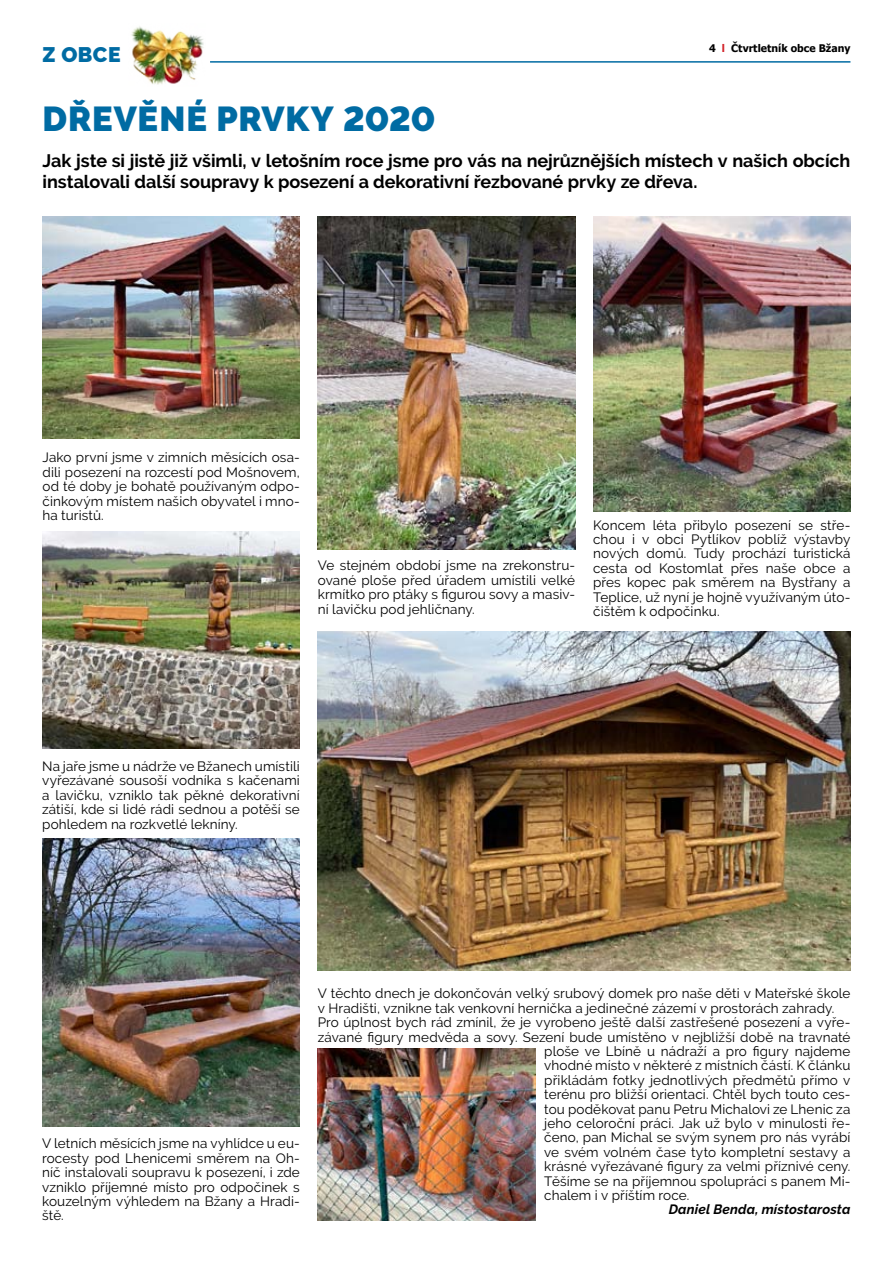
<style>
.page{position:relative;width:893px;height:1263px;background:#fff}
.page>*{position:absolute;margin:0;border:0;box-sizing:border-box;transform-origin:0 0}
.t1{font:900 34.5px "Raleway";letter-spacing:.03em;color:#006ba3}
.t2{font:900 21px "Raleway";color:#006ba3}
.t3{font:700 18px/21px "Raleway";letter-spacing:-.005em;color:#000}
.t4{font:13.5px/14.4px "Raleway";letter-spacing:.01em;color:#000;text-align:justify}
.t5{font:italic 700 13.5px "Raleway";letter-spacing:.01em;color:#000}
.t6{font:700 10.5px "Tahoma";color:#000}
.s1{color:#d2232a}
</style>
<div class="page">
<hr style="left:210px;top:61px;width:640px;height:2px;background:#006ba3">
<img style="left:593px;top:217px;width:257px;height:294px">
<img style="left:43px;top:531px;width:257px;height:217px">
<img style="left:43px;top:217px;width:257px;height:221px">
<img style="left:318px;top:1049px;width:218px;height:171px">
<img style="left:318px;top:217px;width:257px;height:332px">
<img style="left:42px;top:838px;width:258px;height:288px">
<img style="left:318px;top:631px;width:532px;height:339px">
<img style="left:131px;top:26px;width:73px;height:59px">
<p class="t6" style="left:709px;top:41px;width:143px">4 <span class="s1">l</span> Čtvrtletník obce Bžany</p>
<h2 class="t2" style="left:43px;top:43px;width:35px">Z OBCE</h2>
<h1 class="t1" style="left:43px;top:99px;width:394px">DŘEVĚNÉ PRVKY 2020</h1>
<h3 class="t3" style="left:43px;top:150px;width:809px">Jak jste si jistě již všimli, v letošním roce jsme pro vás na nejrůznějších místech v našich obcích instalovali další soupravy k posezení a dekorativní řezbované prvky ze dřeva.</h3>
<p class="t4" style="left:43px;top:450px;width:259px">Jako první jsme v zimních měsících osa&shy;dili posezení na rozcestí pod Mošnovem, od té doby je bohatě používaným odpo&shy;činkovým místem našich obyvatel i mno&shy;ha turistů.</p>
<p class="t4" style="left:318px;top:558px;width:259px">Ve stejném období jsme na zrekonstru&shy;ované ploše před úřadem umístili velké krmítko pro ptáky s figurou sovy a masiv&shy;ní lavičku pod jehličnany.</p>
<p class="t4" style="left:593px;top:518px;width:259px">Koncem léta přibylo posezení se stře&shy;chou i v obci Pytlíkov poblíž výstavby nových domů. Tudy prochází turistická cesta od Kostomlat přes naše obce a přes kopec pak směrem na Bystřany a Teplice, už nyní je hojně využívaným úto&shy;čištěm k odpočinku.</p>
<p class="t4" style="left:42px;top:759px;width:259px">Na jaře jsme u nádrže ve Bžanech umístili vyřezávané sousoší vodníka s kačenami a lavičku, vzniklo tak pěkné dekorativní zátiší, kde si lidé rádi sednou a potěší se pohledem na rozkvetlé lekníny.</p>
<p class="t4" style="left:42px;top:1136px;width:259px">V letních měsících jsme na vyhlídce u eu&shy;rocesty pod Lhenicemi směrem na Oh&shy;níč instalovali soupravu k posezení, i zde vzniklo příjemné místo pro odpočinek s kouzelným výhledem na Bžany a Hradi&shy;ště.</p>
<p class="t4" style="left:318px;top:986px;width:534px">V těchto dnech je dokončován velký srubový domek pro naše děti v Mateřské škole</p>
<p class="t4" style="left:318px;top:1001px;width:518px">v Hradišti, vznikne tak venkovní hernička a jedinečné zázemí v prostorách zahrady.</p>
<p class="t4" style="left:318px;top:1015px;width:534px">Pro úplnost bych rád zmínil, že je vyrobeno ještě další zastřešené posezení a vyře-</p>
<p class="t4" style="left:318px;top:1029px;width:534px">závané figury medvěda a sovy. Sezení bude umístěno v nejbližší době na travnaté</p>
<p class="t4" style="left:544px;top:1044px;width:308px">ploše ve Lbíně u nádraží a pro figury najdeme</p>
<p class="t4" style="left:544px;top:1058px;width:308px">vhodné místo v některé z místních částí. K článku</p>
<p class="t4" style="left:544px;top:1073px;width:308px">přikládám fotky jednotlivých předmětů přímo v</p>
<p class="t4" style="left:544px;top:1087px;width:308px">terénu pro bližší orientaci. Chtěl bych touto ces-</p>
<p class="t4" style="left:544px;top:1102px;width:308px">tou poděkovat panu Petru Michalovi ze Lhenic za</p>
<p class="t4" style="left:544px;top:1116px;width:308px">jeho celoroční práci. Jak už bylo v minulosti ře-</p>
<p class="t4" style="left:544px;top:1130px;width:308px">čeno, pan Michal se svým synem pro nás vyrábí</p>
<p class="t4" style="left:544px;top:1145px;width:308px">ve svém volném čase tyto kompletní sestavy a</p>
<p class="t4" style="left:544px;top:1159px;width:308px">krásné vyřezávané figury za velmi příznivé ceny.</p>
<p class="t4" style="left:544px;top:1174px;width:308px">Těšíme se na příjemnou spolupráci s panem Mi-</p>
<p class="t4" style="left:544px;top:1188px;width:147px">chalem i v příštím roce.</p>
<p class="t5" style="left:669px;top:1202px;width:183px">Daniel Benda, místostarosta</p>
</div>
